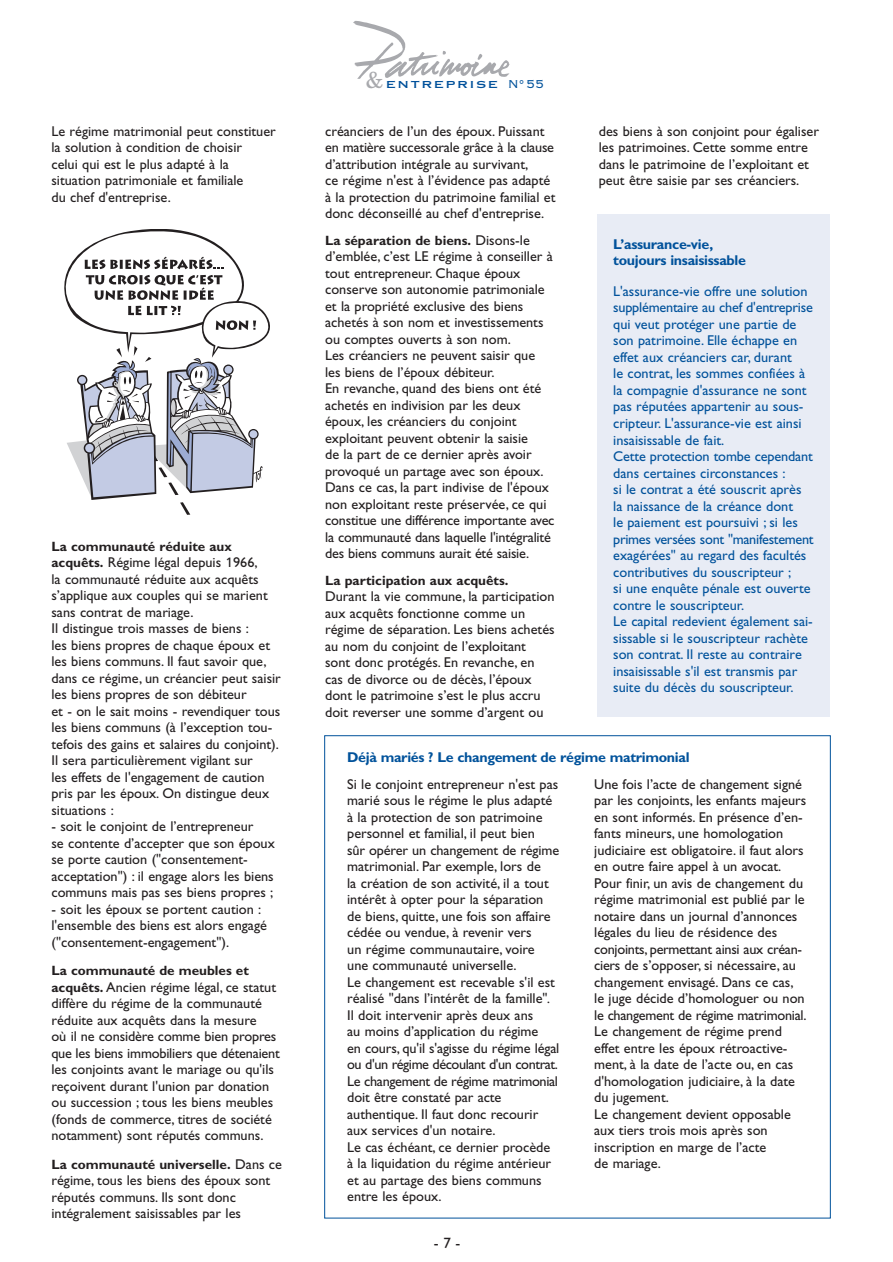
<style>
.page{position:relative;width:893px;height:1262px;background:#fff}
.page>*{position:absolute;margin:0;border:0;box-sizing:border-box;transform-origin:0 0}
.t1{font:22.2px "New Century Schlbk";color:#a8a9ad}
.t2{font:15px "Gill Sans";color:#231f20}
.t3{font:14.25px/16.5px "Gill Sans";color:#231f20}
.t4{font:14.25px/16.5px "Gill Sans";color:#01529b}
.t5{font:700 14.25px/16.5px "Gill Sans";letter-spacing:-.02em;color:#01529b}
.t6{font:700 13.5px "Gill Sans";color:#231f20}
.t7{font:9.6px "Copperplate Thirty One AB";letter-spacing:.18em;color:#01519b;scale:1.2 1}
.s1{font-weight:700;font-size:13.5px}
.s2{font-family:"Frutiger";font-size:13.5px}
.s3{font-weight:400;font-size:14.25px}
.s4{font-family:"Copperplate Thirty Two BC";font-size:15px;color:#01529b}
.s5{font-style:italic}
</style>
<div class="page">
<svg style="left:353px;top:21px;width:156px;height:58px"></svg>
<svg style="left:64px;top:229px;width:206px;height:286px"></svg>
<div style="left:598px;top:214px;width:232px;height:502px;background:#e8ecf5"></div>
<p class="t3" style="left:51px;top:124px;width:226px">Le régime matrimonial peut constituer la solution à condition de choisir<br>celui qui est le plus adapté à la situation patrimoniale et familiale<br>du chef d'entreprise.</p>
<p class="t6" style="left:51px;top:541px;width:182px">La communauté réduite aux</p>
<p class="t3" style="left:51px;top:555px;width:231px"><span class="s1">acquêts.</span> Régime légal depuis <span class="s2">1</span>966,<br>la communauté réduite aux acquêts s’applique aux couples qui se marient sans contrat de mariage.<br>Il distingue trois masses de biens :<br>les biens propres de chaque époux et les biens communs. Il faut savoir que, dans ce régime, un créancier peut saisir les biens propres de son débiteur<br>et - on le sait moins - revendiquer tous les biens communs (à l’exception tou&shy;tefois des gains et salaires du conjoint).<br>Il sera particulièrement vigilant sur<br>les effets de l'engagement de caution pris par les époux. On distingue deux situations :</p>
<p class="t3" style="left:51px;top:819px;width:225px">- soit le conjoint de l’entrepreneur<br>se contente d’accepter que son époux se porte caution ("consentement&shy;acceptation") : il engage alors les biens communs mais pas ses biens propres ;</p>
<p class="t3" style="left:51px;top:902px;width:217px">- soit les époux se portent caution : l'ensemble des biens est alors engagé ("consentement-engagement").</p>
<p class="t6" style="left:51px;top:966px;width:199px">La communauté de meubles et</p>
<p class="t3" style="left:51px;top:980px;width:230px"><span class="s1">acquêts.</span> Ancien régime légal, ce statut diffère du régime de la communauté réduite aux acquêts dans la mesure<br>où il ne considère comme bien propres que les biens immobiliers que détenaient les conjoints avant le mariage ou qu'ils reçoivent durant l'union par donation ou succession ; tous les biens meubles (fonds de commerce, titres de société notamment) sont réputés communs.</p>
<p class="t6" style="left:51px;top:1159px;width:232px">La communauté universelle. <span class="s3">Dans ce</span></p>
<p class="t3" style="left:51px;top:1173px;width:220px">régime, tous les biens des époux sont réputés communs. Ils sont donc intégralement saisissables par les</p>
<h1 class="t1" style="left:365px;top:71px;width:20px">&amp;</h1>
<p class="t7" style="left:386px;top:79px;width:133px">ENTREPRISE <span class="s4">N°55</span></p>
<p class="t3" style="left:325px;top:124px;width:232px">créanciers de l’un des époux. Puissant en matière successorale grâce à la clause d’attribution intégrale au survivant,<br>ce régime n'est à l’évidence pas adapté à la protection du patrimoine familial et donc déconseillé au chef d'entreprise.</p>
<p class="t6" style="left:325px;top:235px;width:206px">La séparation de biens. <span class="s3">Disons-le</span></p>
<p class="t3" style="left:325px;top:250px;width:231px">d’emblée, c’est LE régime à conseiller à tout entrepreneur. Chaque époux conserve son autonomie patrimoniale et la propriété exclusive des biens achetés à son nom et investissements ou comptes ouverts à son nom.<br>Les créanciers ne peuvent saisir que<br>les biens de l’époux débiteur.<br>En revanche, quand des biens ont été achetés en indivision par les deux époux, les créanciers du conjoint exploitant peuvent obtenir la saisie<br>de la part de ce dernier après avoir provoqué un partage avec son époux.<br>Dans ce cas, la part indivise de l'époux non exploitant reste préservée, ce qui constitue une différence importante avec la communauté dans laquelle l'intégralité des biens communs aurait été saisie.</p>
<p class="t6" style="left:325px;top:575px;width:185px">La participation aux acquêts.</p>
<p class="t3" style="left:325px;top:589px;width:231px">Durant la vie commune, la participation aux acquêts fonctionne comme un régime de séparation. Les biens achetés au nom du conjoint de l’exploitant sont donc protégés. En revanche, en cas de divorce ou de décès, l’époux dont le patrimoine s’est le plus accru doit reverser une somme d’argent ou</p>
<p class="t3" style="left:599px;top:124px;width:222px">des biens à son conjoint pour égaliser les patrimoines. Cette somme entre dans le patrimoine de l’exploitant et peut être saisie par ses créanciers.</p>
<p class="t5" style="left:613px;top:237px;width:134px">L’assurance-vie, toujours insaisissable</p>
<p class="t4" style="left:613px;top:284px;width:202px">L'assurance-vie offre une solution supplémentaire au chef d'entreprise qui veut protéger une partie de son patrimoine. Elle échappe en effet aux créanciers car, durant<br>le contrat, les sommes confiées à la compagnie d'assurance ne sont pas réputées appartenir au sous&shy;cripteur. L'assurance-vie est ainsi insaisissable de fait.<br>Cette protection tombe cependant dans certaines circonstances :<br>si le contrat a été souscrit après la naissance de la créance dont<br>le paiement est poursuivi ; si les primes versées sont "manifestement exagérées" au regard des facultés contributives du souscripteur ;<br>si une enquête pénale est ouverte contre le souscripteur.<br>Le capital redevient également sai&shy;sissable si le souscripteur rachète son contrat. Il reste au contraire insaisissable s'il est transmis par suite du décès du souscripteur.</p>
<p class="t5" style="left:347px;top:750px;width:344px">Déjà mariés ? Le changement de régime matrimonial</p>
<p class="t3" style="left:347px;top:777px;width:214px">Si le conjoint entrepreneur n'est pas marié sous le régime le plus adapté à la protection de son patrimoine personnel et familial, il peut bien<br>sûr opérer un changement de régime matrimonial. Par exemple, lors de<br>la création de son activité, il a tout intérêt à opter pour la séparation de biens, quitte, une fois son affaire cédée ou vendue, à revenir vers<br>un régime communautaire, voire<br>une communauté universelle.<br>Le changement est recevable s'il est réalisé "dans l’intérêt de la famille"<span class="s5">.<br></span>Il doit intervenir après deux ans<br>au moins d’application du régime<br>en cours, qu'il s'agisse du régime légal ou d'un régime découlant d'un contrat.<br>Le changement de régime matrimonial doit être constaté par acte authentique. Il faut donc recourir aux services d'un notaire.<br>Le cas échéant, ce dernier procède à la liquidation du régime antérieur et au partage des biens communs entre les époux.</p>
<p class="t3" style="left:594px;top:777px;width:214px">Une fois l’acte de changement signé par les conjoints, les enfants majeurs en sont informés. En présence d’en&shy;fants mineurs, une homologation judiciaire est obligatoire. il faut alors en outre faire appel à un avocat.<br>Pour finir, un avis de changement du régime matrimonial est publié par le notaire dans un journal d’annonces légales du lieu de résidence des conjoints, permettant ainsi aux créan&shy;ciers de s’opposer, si nécessaire, au changement envisagé. Dans ce cas, le juge décide d’homologuer ou non le changement de régime matrimonial.<br>Le changement de régime prend effet entre les époux rétroactive&shy;ment, à la date de l’acte ou, en cas d'homologation judiciaire, à la date du jugement.<br>Le changement devient opposable aux tiers trois mois après son inscription en marge de l’acte<br>de mariage.</p>
<p class="t2" style="left:434px;top:1237px;width:28px">- 7 -</p>
</div>
